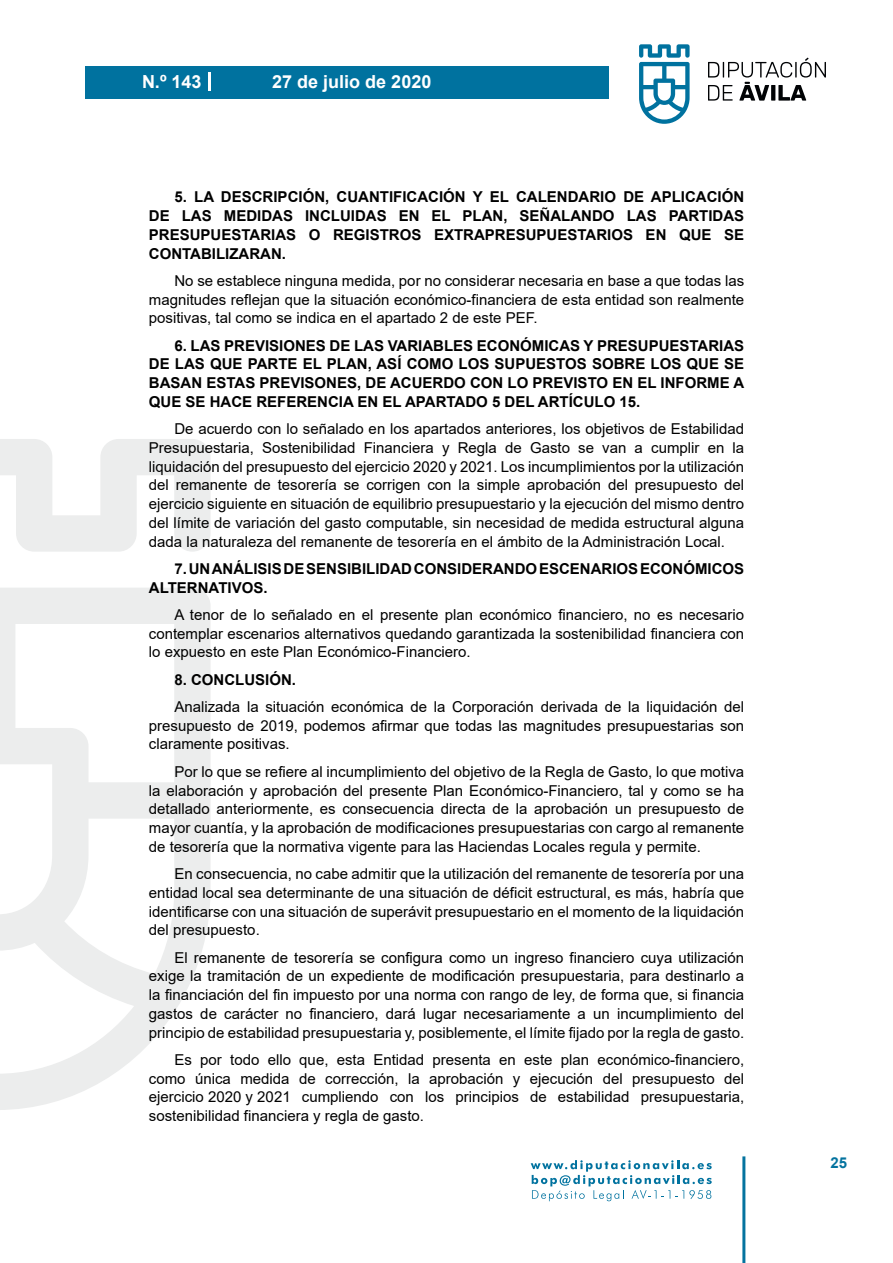
<style>
.page{position:relative;width:893px;height:1263px;background:#fff}
.page>*{position:absolute;margin:0;border:0;box-sizing:border-box;transform-origin:0 0}
.t1{font:700 18px "Arial";color:#fff}
.t2{font:15px/18.8px "Arial";color:#000;text-align:justify}
.t3{font:700 15px/18.8px "Arial";color:#000;text-align:justify}
.t4{font:700 15px "Arial";color:#04739f}
</style>
<div class="page">
<svg style="left:531px;top:1160px;width:181px;height:41px"></svg>
<div style="left:85px;top:66px;width:523px;height:33px;background:#00729f"></div>
<svg style="left:639px;top:44px;width:51px;height:80px"></svg>
<svg style="left:708px;top:58px;width:118px;height:43px"></svg>
<hr style="left:742px;top:1156px;width:3px;height:107px;background:#04739f">
<svg style="left:208px;top:72px;width:2px;height:18px"></svg>
<svg style="left:0;top:439px;width:211px;height:671px"></svg>
<p class="t1" style="left:142px;top:69px;width:61px">N.º 143</p>
<p class="t1" style="left:272px;top:69px;width:161px">27 de julio de 2020</p>
<p class="t3" style="left:149px;top:188px;width:597px;text-indent:26px">5. LA DESCRIPCIÓN, CUANTIFICACIÓN Y EL CALENDARIO DE APLICACIÓN DE LAS MEDIDAS INCLUIDAS EN EL PLAN, SEÑALANDO LAS PARTIDAS PRESUPUESTARIAS O REGISTROS EXTRAPRESUPUESTARIOS EN QUE SE CONTABILIZARAN.</p>
<p class="t2" style="left:149px;top:271px;width:597px;text-indent:26px">No se establece ninguna medida, por no considerar necesaria en base a que todas las magnitudes reflejan que la situación económico-financiera de esta entidad son realmente positivas, tal como se indica en el apartado 2 de este PEF.</p>
<p class="t3" style="left:149px;top:336px;width:597px;text-indent:26px">6. LAS PREVISIONES DE LAS VARIABLES ECONÓMICAS Y PRESUPUESTARIAS DE LAS QUE PARTE EL PLAN, ASÍ COMO LOS SUPUESTOS SOBRE LOS QUE SE BASAN ESTAS PREVISONES, DE ACUERDO CON LO PREVISTO EN EL INFORME A QUE SE HACE REFERENCIA EN EL APARTADO 5 DEL ARTÍCULO 15.</p>
<p class="t2" style="left:149px;top:419px;width:597px;text-indent:26px">De acuerdo con lo señalado en los apartados anteriores, los objetivos de Estabilidad Presupuestaria, Sostenibilidad Financiera y Regla de Gasto se van a cumplir en la liquidación del presupuesto del ejercicio 2020 y 2021. Los incumplimientos por la utilización del remanente de tesorería se corrigen con la simple aprobación del presupuesto del ejercicio siguiente en situación de equilibrio presupuestario y la ejecución del mismo dentro del límite de variación del gasto computable, sin necesidad de medida estructural alguna dada la naturaleza del remanente de tesorería en el ámbito de la Administración Local.</p>
<p class="t3" style="left:149px;top:559px;width:597px;text-indent:26px">7. UN ANÁLISIS DE SENSIBILIDAD CONSIDERANDO ESCENARIOS ECONÓMICOS<br>ALTERNATIVOS.</p>
<p class="t2" style="left:149px;top:605px;width:597px;text-indent:26px">A tenor de lo señalado en el presente plan económico financiero, no es necesario contemplar escenarios alternativos quedando garantizada la sostenibilidad financiera con lo expuesto en este Plan Económico-Financiero.</p>
<p class="t3" style="left:174px;top:670px;width:123px">8. CONCLUSIÓN.</p>
<p class="t2" style="left:149px;top:697px;width:597px;text-indent:26px">Analizada la situación económica de la Corporación derivada de la liquidación del presupuesto de 2019, podemos afirmar que todas las magnitudes presupuestarias son claramente positivas.</p>
<p class="t2" style="left:149px;top:762px;width:597px;text-indent:26px">Por lo que se refiere al incumplimiento del objetivo de la Regla de Gasto, lo que motiva la elaboración y aprobación del presente Plan Económico-Financiero, tal y como se ha detallado anteriormente, es consecuencia directa de la aprobación un presupuesto de mayor cuantía, y la aprobación de modificaciones presupuestarias con cargo al remanente de tesorería que la normativa vigente para las Haciendas Locales regula y permite.</p>
<p class="t2" style="left:149px;top:864px;width:597px;text-indent:26px">En consecuencia, no cabe admitir que la utilización del remanente de tesorería por una entidad local sea determinante de una situación de déficit estructural, es más, habría que identificarse con una situación de superávit presupuestario en el momento de la liquidación del presupuesto.</p>
<p class="t2" style="left:149px;top:948px;width:597px;text-indent:26px">El remanente de tesorería se configura como un ingreso financiero cuya utilización exige la tramitación de un expediente de modificación presupuestaria, para destinarlo a la financiación del fin impuesto por una norma con rango de ley, de forma que, si financia gastos de carácter no financiero, dará lugar necesariamente a un incumplimiento del principio de estabilidad presupuestaria y, posiblemente, el límite fijado por la regla de gasto.</p>
<p class="t2" style="left:149px;top:1050px;width:597px;text-indent:26px">Es por todo ello que, esta Entidad presenta en este plan económico-financiero, como única medida de corrección, la aprobación y ejecución del presupuesto del ejercicio 2020 y 2021 cumpliendo con los principios de estabilidad presupuestaria, sostenibilidad financiera y regla de gasto.</p>
<p class="t4" style="left:831px;top:1152px;width:18px">25</p>
</div>
